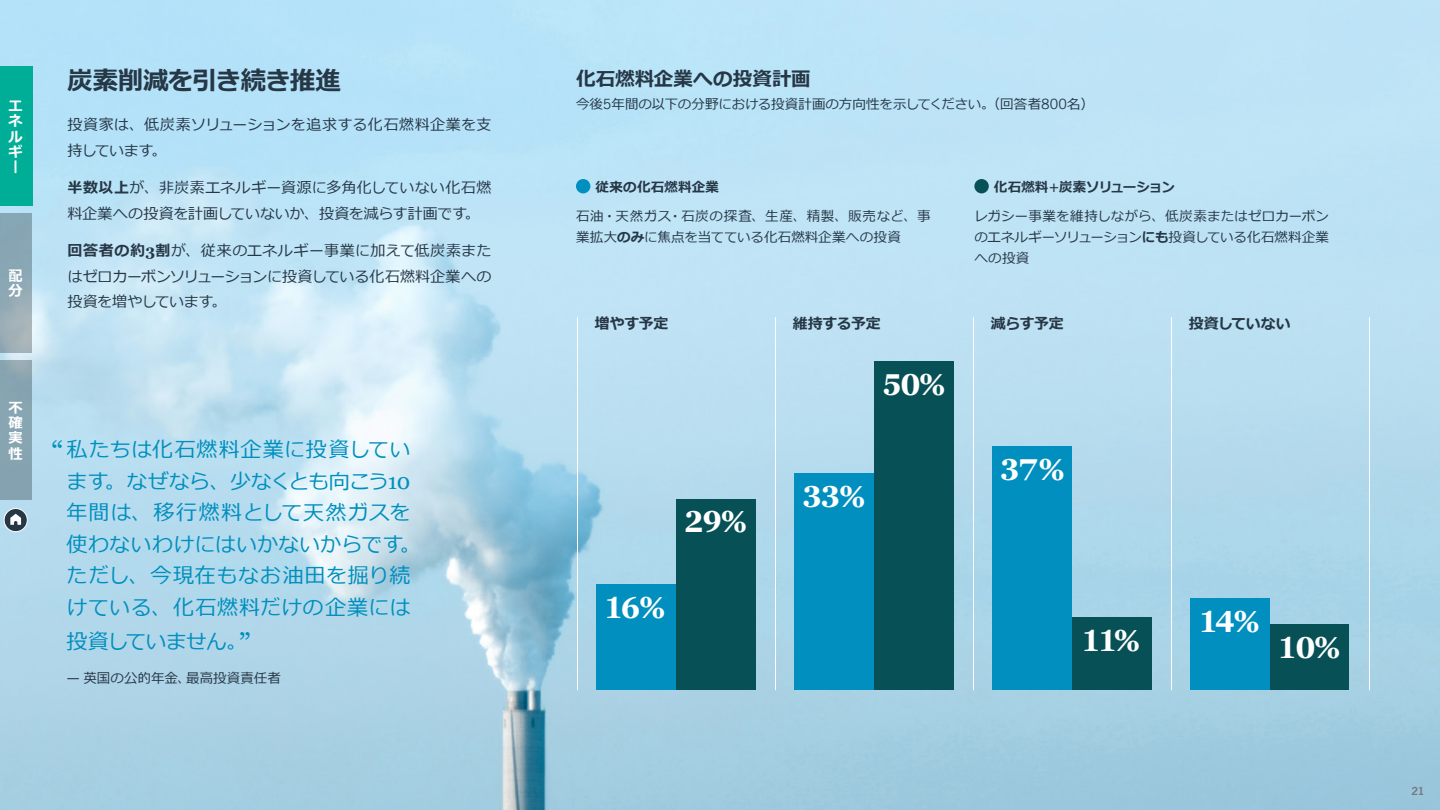
<style>
.page{position:relative;width:1440px;height:810px;background:#fff}
.page>*{position:absolute;margin:0;border:0;box-sizing:border-box;transform-origin:0 0}
.t1{font:700 30px "Georgia Pro";letter-spacing:-.04em;color:#fff}
.t2{font:700 25.5px "Meiryo";letter-spacing:-.025em;color:#263746}
.t3{font:21px/31.7px "Meiryo";letter-spacing:.01em;color:#008fbe}
.t4{font:21px "Meiryo";letter-spacing:-.045em;color:#008fbe}
.t5{font:700 19.5px "Meiryo";letter-spacing:.005em;color:#263746}
.t6{font:15px/25.5px "Meiryo";color:#263746}
.t7{font:700 14.85px "Meiryo";letter-spacing:-.015em;color:#263746}
.t8{font:700 14.25px/15.3px "Meiryo";color:#fff;text-align:justify}
.t9{font:13.5px/21px "Meiryo";color:#263746;text-align:justify}
.t10{font:13.5px/21px "Meiryo";letter-spacing:.02em;color:#263746}
.t11{font:700 13.5px "Meiryo";letter-spacing:-.01em;color:#263746}
.t12{font:700 13.5px "Meiryo";letter-spacing:.01em;color:#263746}
.Appendix{font:700 11.25px "News Gothic BT";color:#75787c}
.s1{font-weight:700}
.s2{font-family:"Georgia";font-weight:700;font-size:15.75px}
.s3{font-family:"Georgia";font-size:29.25px}
.s4{font-family:"Georgia";font-size:22.05px}
.s5{font-family:"News Gothic BT";font-size:14.1px}
</style>
<div class="page">
<img style="left:0;top:0;width:1440px;height:810px">
<div style="left:576px;top:179px;width:14px;height:14px;background:#008fbe;border-radius:50%"></div>
<div style="left:974px;top:179px;width:15px;height:14px;background:#075156;border-radius:50%"></div>
<div style="left:676px;top:499px;width:79px;height:191px;background:#075156"></div>
<div style="left:874px;top:361px;width:79px;height:329px;background:#075156"></div>
<div style="left:1072px;top:618px;width:79px;height:72px;background:#075156"></div>
<div style="left:1270px;top:624px;width:79px;height:66px;background:#075156"></div>
<div style="left:597px;top:585px;width:79px;height:105px;background:#008fbe"></div>
<div style="left:795px;top:473px;width:79px;height:217px;background:#008fbe"></div>
<div style="left:993px;top:447px;width:79px;height:243px;background:#008fbe"></div>
<div style="left:1191px;top:598px;width:79px;height:92px;background:#008fbe"></div>
<hr style="left:577px;top:317px;width:1px;height:373px;background:#fff">
<hr style="left:775px;top:317px;width:1px;height:373px;background:#fff">
<hr style="left:973px;top:317px;width:1px;height:373px;background:#fff">
<hr style="left:1171px;top:317px;width:1px;height:373px;background:#fff">
<hr style="left:1369px;top:317px;width:1px;height:373px;background:#fff">
<svg style="left:4px;top:508px;width:23px;height:24px"></svg>
<div style="left:4px;top:508px;width:24px;height:24px;border:1px solid #fff;border-radius:50%"></div>
<svg style="left:10px;top:514px;width:11px;height:11px"></svg>
<div style="left:0;top:361px;width:32px;height:139px;background:#87a4b1"></div>
<div style="left:0;top:214px;width:32px;height:139px;background:linear-gradient(to bottom,#7fa2b3,#a5b3b8)"></div>
<div style="left:0;top:67px;width:32px;height:139px;background:#00ad97"></div>
<p class="t8" style="left:9px;top:99px;width:16px">エネルギー</p>
<p class="t8" style="left:9px;top:269px;width:16px">配分</p>
<p class="t2" style="left:68px;top:63px;width:275px">炭素削減を引き続き推進</p>
<p class="t6" style="left:68px;top:113px;width:425px">投資家は、低炭素ソリューションを追求する化石燃料企業を支持しています。</p>
<p class="t6" style="left:68px;top:176px;width:425px"><span class="s1">半数以上</span>が、非炭素エネルギー資源に多角化していない化石燃料企業への投資を計画していないか、投資を減らす計画です。</p>
<p class="t6" style="left:68px;top:239px;width:425px;text-align:justify"><span class="s1">回答者の約</span><span class="s2">3</span><span class="s1">割</span>が、従来のエネルギー事業に加えて低炭素またはゼロカーボンソリューションに投資している化石燃料企業への投資を増やしています。</p>
<p class="t8" style="left:9px;top:401px;width:16px">不確実性</p>
<p class="t3" style="left:67px;top:434px;width:356px;text-indent:-15px"><span class="s3">“</span>私たちは化石燃料企業に投資しています。なぜなら、少なくとも向こう<span class="s4">10</span>年間は、移行燃料として天然ガスを使わないわけにはいかないからです。ただし、今現在もなお油田を掘り続けている、化石燃料だけの企業には</p>
<p class="t4" style="left:67px;top:626px;width:186px">投資していません。<span class="s3">”</span></p>
<p class="t9" style="left:67px;top:669px;width:216px">— 英国の公的年金、最高投資責任者</p>
<p class="t5" style="left:576px;top:65px;width:236px">化石燃料企業への投資計画</p>
<p class="t9" style="left:576px;top:94px;width:520px">今後<span class="s5">5</span>年間の以下の分野における投資計画の方向性を示してください。（回答者<span class="s5">800</span>名）</p>
<p class="t12" style="left:595px;top:177px;width:125px">従来の化石燃料企業</p>
<p class="t11" style="left:994px;top:177px;width:183px">化石燃料<span class="s5">+</span>炭素ソリューション</p>
<p class="t10" style="left:576px;top:206px;width:356px">石油・天然ガス・石炭の探査、生産、精製、販売など、事業拡大<span class="s1">のみ</span>に焦点を当てている化石燃料企業への投資</p>
<p class="t9" style="left:974px;top:206px;width:356px">レガシー事業を維持しながら、低炭素またはゼロカーボンのエネルギーソリューション<span class="s1">にも</span>投資している化石燃料企業への投資</p>
<p class="t7" style="left:595px;top:313px;width:75px">増やす予定</p>
<p class="t7" style="left:793px;top:313px;width:89px">維持する予定</p>
<p class="t7" style="left:991px;top:313px;width:74px">減らす予定</p>
<p class="t7" style="left:1189px;top:313px;width:103px">投資していない</p>
<p class="t1" style="left:684px;top:505px;width:65px">29%</p>
<p class="t1" style="left:604px;top:591px;width:63px">16%</p>
<p class="t1" style="left:882px;top:367px;width:65px">50%</p>
<p class="t1" style="left:803px;top:479px;width:65px">33%</p>
<p class="t1" style="left:1000px;top:452px;width:66px">37%</p>
<p class="t1" style="left:1198px;top:604px;width:63px">14%</p>
<p class="t1" style="left:1081px;top:623px;width:61px">11%</p>
<p class="t1" style="left:1277px;top:630px;width:65px">10%</p>
<p class="Appendix" style="left:1411px;top:784px;width:15px">21</p>
</div>
